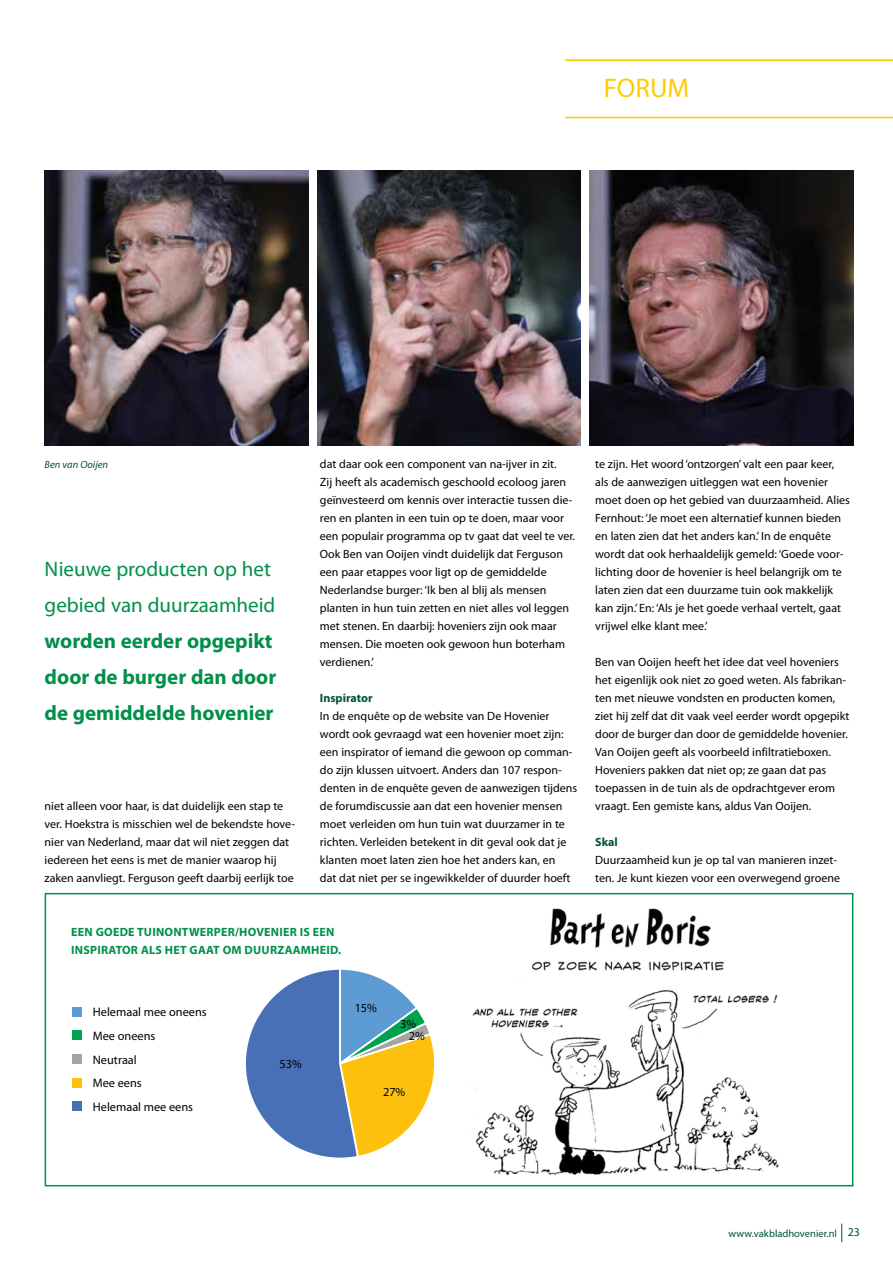
<style>
.page{position:relative;width:893px;height:1263px;background:#fff}
.page>*{position:absolute;margin:0;border:0;box-sizing:border-box;transform-origin:0 0}
.t1{font:27px "Myriad Pro";color:#fc0}
.t2{font:700 21px/36px "Myriad Pro";color:#00904a}
.t3{font:21px/36px "Myriad Pro";color:#00904a}
.t4{font:12.3px/23.7px "Myriad Pro";color:#010203}
.t5{font:12px/18px "Myriad Pro";color:#000}
.t6{font:700 12px/18px "Myriad Pro";letter-spacing:.02em;color:#00904a}
.t7{font:700 12px "Myriad Pro";color:#00533d}
.t8{font:10.5px "Myriad Pro";color:#00533d}
.t9{font:italic 10.5px "Myriad Pro";color:#00533d}
.s1{font-size:12px}
</style>
<div class="page">
<svg style="left:841px;top:1223px;width:1px;height:19px"></svg>
<div style="left:45px;top:893px;width:808px;height:293px;border:2px solid #00904a"></div>
<img style="left:471px;top:908px;width:308px;height:267px">
<img style="left:45px;top:170px;width:263px;height:276px">
<img style="left:317px;top:170px;width:264px;height:276px">
<img style="left:590px;top:170px;width:263px;height:276px">
<hr style="left:565px;top:117px;width:328px;height:1px;background:#fc0">
<hr style="left:565px;top:60px;width:328px;height:1px;background:#fc0">
<div style="left:72px;top:1007px;width:10px;height:9px;background:#5c9bd4"></div>
<div style="left:72px;top:1030px;width:10px;height:10px;background:#00a151"></div>
<div style="left:72px;top:1054px;width:10px;height:10px;background:#a5a4a4"></div>
<div style="left:72px;top:1078px;width:10px;height:9px;background:#fcc00d"></div>
<div style="left:72px;top:1101px;width:10px;height:10px;background:#4770b6"></div>
<svg style="left:245px;top:969px;width:190px;height:189px"></svg>
<h1 class="t1" style="left:604px;top:71px;width:87px">FORUM</h1>
<p class="t9" style="left:45px;top:458px;width:65px">Ben van Ooijen</p>
<h2 class="t3" style="left:45px;top:551px;width:232px">Nieuwe producten op het gebied van duurzaamheid</h2>
<h2 class="t2" style="left:45px;top:622px;width:233px">WORDEN EERDER OPGEPIKT<br>DOOR DE BURGER DAN DOOR<br>DE GEMIDDELDE HOVENIER</h2>
<p class="t5" style="left:45px;top:797px;width:252px">niet alleen voor haar, is dat duidelijk een stap te ver. Hoekstra is misschien wel de bekendste hove&shy;nier van Nederland, maar dat wil niet zeggen dat iedereen het eens is met de manier waarop hij zaken aanvliegt. Ferguson geeft daarbij eerlijk toe</p>
<p class="t5" style="left:320px;top:455px;width:257px">dat daar ook een component van na-ijver in zit.<br>Zij heeft als academisch geschoold ecoloog jaren geïnvesteerd om kennis over interactie tussen die&shy;ren en planten in een tuin op te doen, maar voor een populair programma op tv gaat dat veel te ver.<br>Ook Ben van Ooijen vindt duidelijk dat Ferguson een paar etappes voor ligt op de gemiddelde Nederlandse burger: ‘Ik ben al blij als mensen planten in hun tuin zetten en niet alles vol leggen met stenen. En daarbij: hoveniers zijn ook maar mensen. Die moeten ook gewoon hun boterham verdienen.’</p>
<p class="t7" style="left:320px;top:690px;width:54px">INSPIRATOR</p>
<p class="t5" style="left:320px;top:707px;width:259px">In de enquête op de website van De Hovenier wordt ook gevraagd wat een hovenier moet zijn: een inspirator of iemand die gewoon op comman&shy;do zijn klussen uitvoert. Anders dan 107 respon&shy;denten in de enquête geven de aanwezigen tijdens de forumdiscussie aan dat een hovenier mensen moet verleiden om hun tuin wat duurzamer in te richten. Verleiden betekent in dit geval ook dat je klanten moet laten zien hoe het anders kan, en<br>dat dat niet per se ingewikkelder of duurder hoeft</p>
<p class="t6" style="left:71px;top:923px;width:177px">EEN GOEDE TUINONTWERPER/HOV</p>
<p class="t6" style="left:71px;top:923px;width:265px;text-indent:193px">ENIER IS EEN<br>INSPIRATOR ALS HET GAAT OM DUURZAAMH</p>
<p class="t6" style="left:320px;top:941px;width:23px">EID.</p>
<p class="t5" style="left:595px;top:455px;width:256px">te zijn. Het woord ‘ontzorgen’ valt een paar keer, als de aanwezigen uitleggen wat een hovenier moet doen op het gebied van duurzaamheid. Alies Fernhout: ‘Je moet een alternatief kunnen bieden en laten zien dat het anders kan.’ In de enquête wordt dat ook herhaaldelijk gemeld: ‘Goede voor&shy;lichting door de hovenier is heel belangrijk om te laten zien dat een duurzame tuin ook makkelijk kan zijn.’ En: ‘Als je het goede verhaal vertelt, gaat vrijwel elke klant mee.’</p>
<p class="t5" style="left:595px;top:653px;width:256px">Ben van Ooijen heeft het idee dat veel hoveniers het eigenlijk ook niet zo goed weten. Als fabrikan&shy;ten met nieuwe vondsten en producten komen, ziet hij zelf dat dit vaak veel eerder wordt opgepikt door de burger dan door de gemiddelde hovenier.<br>Van Ooijen geeft als voorbeeld infiltratieboxen.<br>Hoveniers pakken dat niet op; ze gaan dat pas toepassen in de tuin als de opdrachtgever erom vraagt. Een gemiste kans, aldus Van Ooijen.</p>
<p class="t7" style="left:595px;top:834px;width:24px">SKAL</p>
<p class="t5" style="left:595px;top:851px;width:246px">Duurzaamheid kun je op tal van manieren inzet&shy;ten. Je kunt kiezen voor een overwegend groene</p>
<p class="t4" style="left:93px;top:1000px;width:115px">Helemaal mee oneens<br>Mee oneens<br>Neutraal<br>Mee eens<br>Helemaal mee eens</p>
<p class="t4" style="left:355px;top:995px;width:24px">15%</p>
<p class="t4" style="left:409px;top:1017px;width:18px;line-height:12.3px;text-indent:-9px">3%<br>2%</p>
<p class="t4" style="left:279px;top:1052px;width:24px">53%</p>
<p class="t4" style="left:383px;top:1079px;width:24px">27%</p>
<p class="t8" style="left:729px;top:1227px;width:133px">www.vakbladhovenier.nl <span class="s1">23</span></p>
</div>
